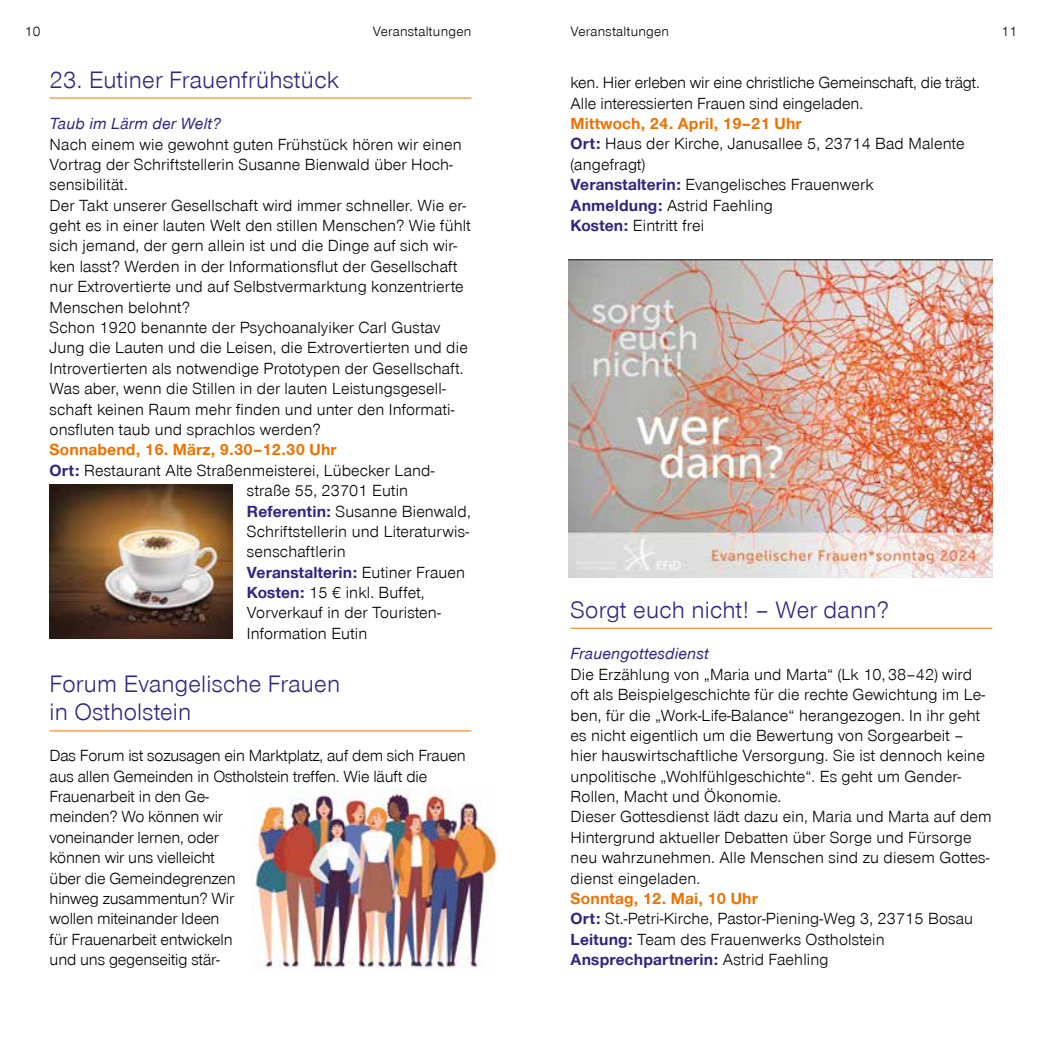
<style>
.page{position:relative;width:1042px;height:1042px;background:#fff}
.page>*{position:absolute;margin:0;border:0;box-sizing:border-box;transform-origin:0 0}
.t1{font:24.5px/28px "Nordkirchen Font";letter-spacing:.01em;color:#332382}
.t2{font:16.62px/20.3px "Nordkirchen Font";letter-spacing:.01em;color:#000}
.t3{font:16.62px/20.3px "Nordkirchen Font";letter-spacing:-.01em;color:#000}
.t4{font:italic 500 16.62px "Nordkirchen Font";letter-spacing:.01em;color:#332382}
.t5{font:700 16.62px "Nordkirchen Font";letter-spacing:.01em;color:#ee7100}
.t6{font:700 16.62px "Nordkirchen Font";letter-spacing:.01em;color:#332382}
.t7{font:14px "Nordkirchen Font";letter-spacing:.02em;color:#000}
.s1{font-weight:700;color:#332382}
.s2{font-weight:400;color:#000}
.s3{font-weight:700;color:#ee7100}
</style>
<div class="page">
<hr style="left:50px;top:98px;width:421px;height:1px;background:#ee7100">
<img style="left:50px;top:485px;width:182px;height:154px">
<img style="left:252px;top:789px;width:245px;height:179px">
<img style="left:568px;top:260px;width:424px;height:318px">
<hr style="left:50px;top:730px;width:421px;height:1px;background:#ee7100">
<hr style="left:570px;top:628px;width:422px;height:1px;background:#ee7100">
<p class="t7" style="left:25px;top:23px;width:17px">10</p>
<p class="t7" style="left:373px;top:23px;width:100px">Veranstaltungen</p>
<p class="t7" style="left:570px;top:23px;width:100px">Veranstaltungen</p>
<p class="t7" style="left:1001px;top:23px;width:17px">11</p>
<h1 class="t1" style="left:50px;top:66px;width:291px">23. Eutiner Frauenfrühstück</h1>
<p class="t4" style="left:50px;top:114px;width:173px">Taub im Lärm der Welt?</p>
<p class="t2" style="left:50px;top:134px;width:423px">Nach einem wie gewohnt guten Frühstück hören wir einen Vortrag der Schriftstellerin Susanne Bienwald über Hoch&shy;sensibilität.<br>Der Takt unserer Gesellschaft wird immer schneller. Wie er&shy;geht es in einer lauten Welt den stillen Menschen? Wie fühlt sich jemand, der gern allein ist und die Dinge auf sich wir&shy;ken lasst? Werden in der Informationsflut der Gesellschaft nur Extrovertierte und auf Selbstvermarktung konzentrierte Menschen belohnt?<br>Schon 1920 benannte der Psychoanalyiker Carl Gustav Jung die Lauten und die Leisen, die Extrovertierten und die Introvertierten als notwendige Prototypen der Gesellschaft.<br>Was aber, wenn die Stillen in der lauten Leistungsgesell&shy;schaft keinen Raum mehr finden und unter den Informati&shy;onsfluten taub und sprachlos werden?</p>
<p class="t5" style="left:50px;top:440px;width:289px">Sonnabend, 16. März, 9.30–12.30 Uhr</p>
<p class="t2" style="left:50px;top:460px;width:386px"><span class="s1">Ort:</span> Restaurant Alte Straßenmeisterei, Lübecker Land-</p>
<p class="t2" style="left:247px;top:480px;width:163px">straße 55, 23701 Eutin</p>
<p class="t2" style="left:247px;top:501px;width:225px"><span class="s1">Referentin:</span> Susanne Bienwald,</p>
<p class="t2" style="left:247px;top:521px;width:224px">Schriftstellerin und Literaturwis-</p>
<p class="t2" style="left:247px;top:542px;width:100px">senschaftlerin</p>
<p class="t6" style="left:247px;top:562px;width:220px">Veranstalterin: <span class="s2">Eutiner Frauen</span></p>
<p class="t2" style="left:247px;top:582px;width:179px"><span class="s1">Kosten:</span> 15 € inkl. Buffet,</p>
<p class="t2" style="left:247px;top:603px;width:195px">Vorverkauf in der Touristen-</p>
<p class="t2" style="left:247px;top:623px;width:122px">Information Eutin</p>
<p class="t3" style="left:570px;top:73px;width:411px">ken. Hier erleben wir eine christliche Gemeinschaft, die trägt.<br>Alle interessierten Frauen sind eingeladen.</p>
<p class="t2" style="left:570px;top:113px;width:395px"><span class="s3">Mittwoch, 24. April, 19–21 Uhr<br></span><span class="s1">Ort:</span> Haus der Kirche, Janusallee 5, 23714 Bad Malente (angefragt)<br><span class="s1">Veranstalterin:</span> Evangelisches Frauenwerk<br><span class="s1">Anmeldung:</span> Astrid Faehling<br><span class="s1">Kosten:</span> Eintritt frei</p>
<h1 class="t1" style="left:570px;top:596px;width:320px">Sorgt euch nicht! – Wer dann?</h1>
<p class="t4" style="left:570px;top:644px;width:140px">Frauengottesdienst</p>
<p class="t2" style="left:570px;top:664px;width:422px">Die Erzählung von „Maria und Marta“ (Lk 10, 38–42) wird oft als Beispielgeschichte für die rechte Gewichtung im Le&shy;ben, für die „Work-Life-Balance“ herangezogen. In ihr geht es nicht eigentlich um die Bewertung von Sorgearbeit – hier hauswirtschaftliche Versorgung. Sie ist dennoch keine unpolitische „Wohlfühlgeschichte“. Es geht um Gender-Rollen, Macht und Ökonomie.<br>Dieser Gottesdienst lädt dazu ein, Maria und Marta auf dem Hintergrund aktueller Debatten über Sorge und Fürsorge neu wahrzunehmen. Alle Menschen sind zu diesem Gottes&shy;dienst eingeladen.</p>
<p class="t2" style="left:570px;top:888px;width:404px"><span class="s3">Sonntag, 12. Mai, 10 Uhr<br></span><span class="s1">Ort:</span> St.-Petri-Kirche, Pastor-Piening-Weg 3, 23715 Bosau <span class="s1">Leitung:</span> Team des Frauenwerks Ostholstein <span class="s1">Ansprechpartnerin:</span> Astrid Faehling</p>
<h1 class="t1" style="left:50px;top:670px;width:292px">Forum Evangelische Frauen in Ostholstein</h1>
<p class="t3" style="left:50px;top:746px;width:417px">Das Forum ist sozusagen ein Marktplatz, auf dem sich Frauen aus allen Gemeinden in Ostholstein treffen. Wie läuft die<br>Frauenarbeit in den Ge-<br>meinden? Wo können wir<br>voneinander lernen, oder<br>können wir uns vielleicht<br>über die Gemeindegrenzen<br>hinweg zusammentun? Wir<br>wollen miteinander Ideen<br>für Frauenarbeit entwickeln<br>und uns gegenseitig stär-</p>
</div>
